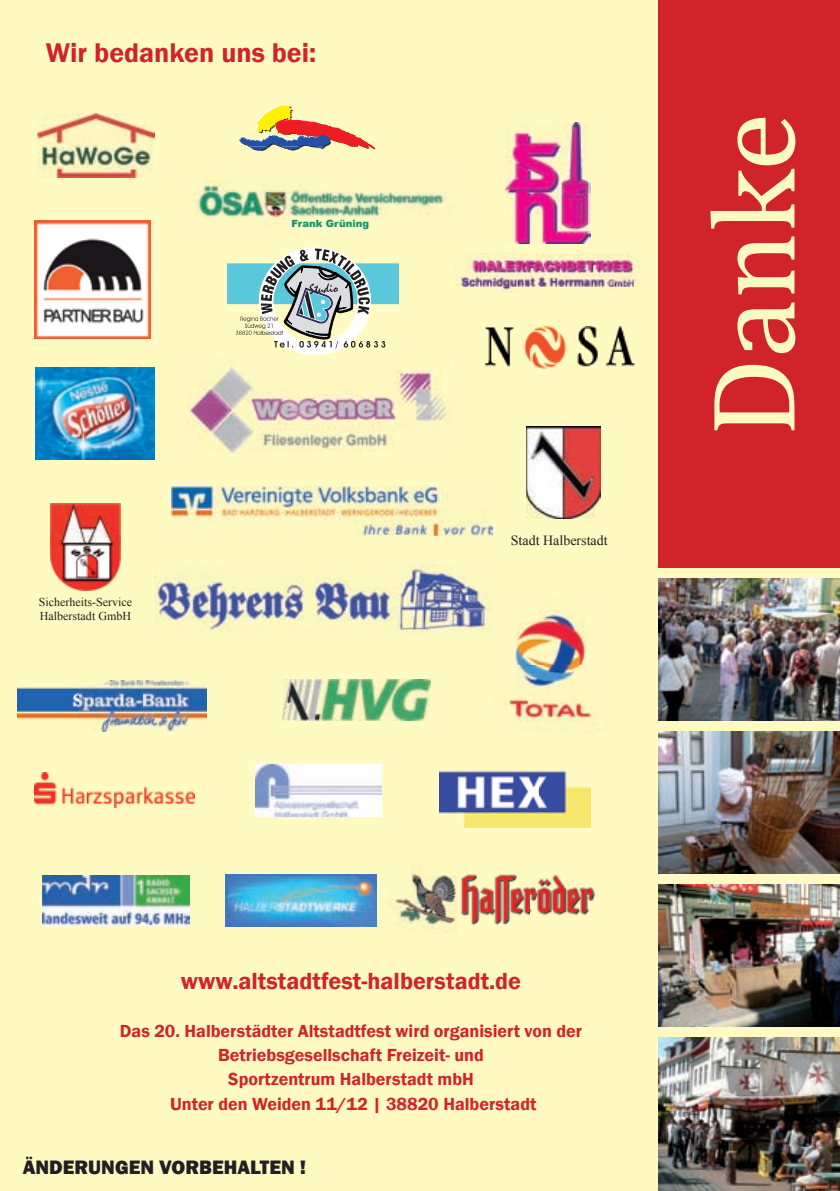
<style>
.page{position:relative;width:840px;height:1191px;background:#fff}
.page>*{position:absolute;margin:0;border:0;box-sizing:border-box;transform-origin:0 0}
.t1{font:120px "Cambria";color:#fffac1}
.t2{font:600 27.8px "Franklin Gothic";color:#d1232a}
.t3{font:600 24px "Franklin Gothic";color:#d1232a}
.t4{font:800 20px "Franklin Gothic";color:#231f20}
.t5{font:600 18px/24px "Franklin Gothic";color:#d1232a;text-align:center}
.t6{font:14px "Times New Roman";color:#231f20}
.t7{font:12px/14.4px "Times New Roman";color:#231f20}
.t8{font:900 10px "Arial";color:#1b926a}
</style>
<div class="page">
<div style="left:0;top:0;width:839px;height:1191px;background:#fffac1"></div>
<img style="left:658px;top:578px;width:181px;height:142px">
<div style="left:658px;top:0;width:181px;height:567px;background:#d1232a"></div>
<img style="left:658px;top:731px;width:181px;height:142px">
<img style="left:658px;top:884px;width:181px;height:142px">
<img style="left:658px;top:1038px;width:181px;height:153px">
<img style="left:526px;top:427px;width:74px;height:91px">
<img style="left:484px;top:327px;width:151px;height:42px">
<img style="left:225px;top:874px;width:151px;height:52px">
<img style="left:255px;top:764px;width:126px;height:53px">
<img style="left:38px;top:113px;width:116px;height:64px">
<img style="left:282px;top:679px;width:148px;height:42px">
<img style="left:172px;top:486px;width:320px;height:49px">
<img style="left:17px;top:680px;width:189px;height:51px">
<img style="left:439px;top:770px;width:151px;height:57px">
<img style="left:34px;top:772px;width:160px;height:35px">
<img style="left:187px;top:359px;width:264px;height:94px">
<img style="left:388px;top:865px;width:207px;height:62px">
<img style="left:50px;top:503px;width:70px;height:87px">
<img style="left:43px;top:876px;width:146px;height:48px">
<img style="left:508px;top:598px;width:89px;height:124px">
<img style="left:34px;top:221px;width:116px;height:117px">
<img style="left:505px;top:122px;width:85px;height:122px">
<img style="left:455px;top:253px;width:184px;height:40px">
<img style="left:154px;top:564px;width:338px;height:68px">
<div style="left:227px;top:264px;width:171px;height:40px;background:#5ac8da"></div>
<svg style="left:235px;top:248px;width:150px;height:107px"></svg>
<img style="left:197px;top:181px;width:249px;height:38px">
<img style="left:36px;top:367px;width:119px;height:92px">
<svg style="left:238px;top:104px;width:137px;height:47px"></svg>
<h2 class="t2" style="left:46px;top:35px;width:272px">Wir bedanken uns bei:</h2>
<p class="t7" style="left:39px;top:594px;width:95px">Sicherheits-Service<br>Halberstadt GmbH</p>
<p class="t8" style="left:291px;top:216px;width:79px">Frank Grüning</p>
<p class="t6" style="left:510px;top:531px;width:98px">Stadt Halberstadt</p>
<h1 class="t1" style="left:682px;top:437px;width:326px;rotate:-90deg">Danke</h1>
<h3 class="t3" style="left:181px;top:966px;width:341px">www.altstadtfest-halberstadt.de</h3>
<p class="t5" style="left:120px;top:1019px;width:463px">Das 20. Halberstädter Altstadtfest wird organisiert von der Betriebsgesellschaft Freizeit- und<br>Sportzentrum Halberstadt mbH<br>Unter den Weiden 11/12 | 38820 Halberstadt</p>
<p class="t4" style="left:23px;top:1154px;width:285px">ÄNDERUNGEN VORBEHALTEN !</p>
</div>
